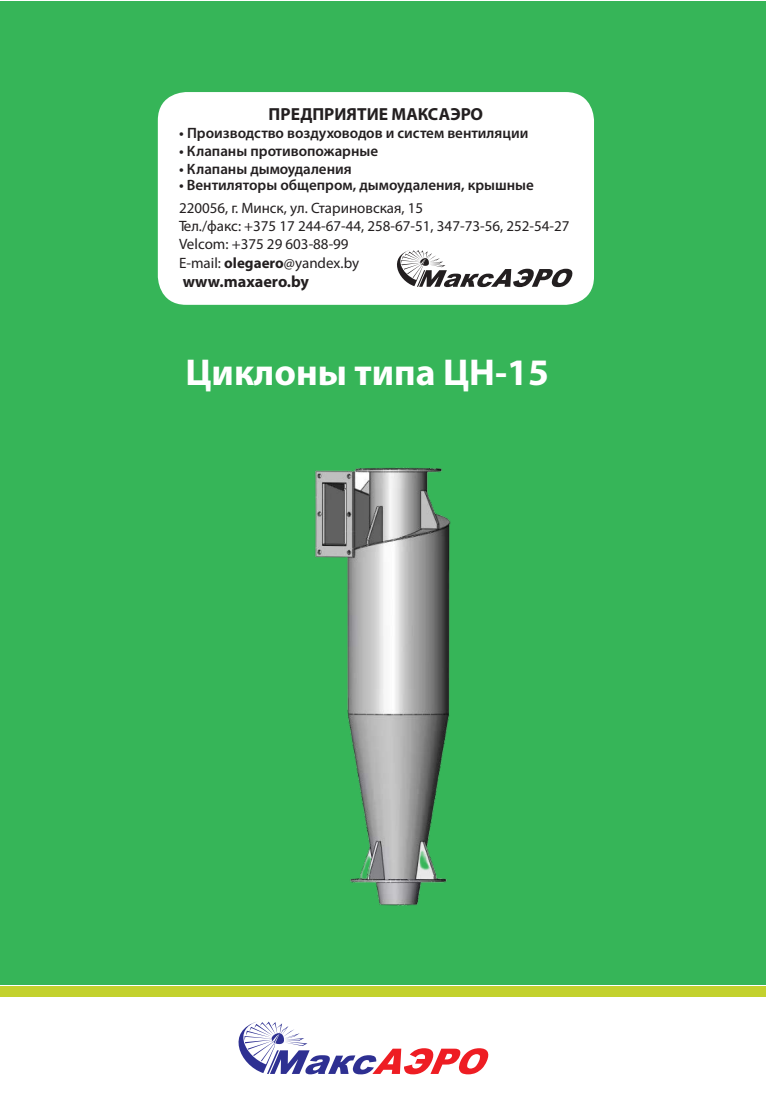
<style>
.page{position:relative;width:766px;height:1110px;background:#fff}
.page>*{position:absolute;margin:0;border:0;box-sizing:border-box;transform-origin:0 0}
.t1{font:700 37.5px "Myriad Pro";color:#fff}
.t2{font:700 17.5px "Myriad Pro";color:#231f20}
.t3{font:700 16.25px "Myriad Pro";color:#231f20}
.t4{font:15px/18.2px "Myriad Pro";color:#231f20}
.t5{font:600 15px "Myriad Pro";color:#231f20}
.s1{font-weight:700}
</style>
<div class="page">
<div style="left:0;top:1px;width:765px;height:1108px;background:#36b558"></div>
<div style="left:0;top:985px;width:765px;height:124px;background:#fff"></div>
<div style="left:0;top:985px;width:765px;height:11px;background:#c3d12e"></div>
<div style="left:158px;top:92px;width:436px;height:213px;background:#fff;border-radius:28px"></div>
<svg style="left:397px;top:250px;width:175px;height:37px"></svg>
<svg style="left:238px;top:1021px;width:250px;height:52px"></svg>
<img style="left:315px;top:467px;width:136px;height:439px">
<p class="t2" style="left:268px;top:107px;width:216px">ПРЕДПРИЯТИЕ МАКСАЭРО</p>
<p class="t5" style="left:179px;top:127px;width:351px">• Производство воздуховодов и систем вентиляции</p>
<p class="t5" style="left:179px;top:145px;width:200px">• Клапаны противопожарные</p>
<p class="t5" style="left:179px;top:163px;width:174px">• Клапаны дымоудаления</p>
<p class="t4" style="left:179px;top:200px;width:392px">220056, г. Минск, ул. Стариновская, 15<br>Тел./факс: +375 17 244-67-44, 258-67-51, 347-73-56, 252-54-27<br>Velcom: +375 29 603-88-99<br>E-mail: <span class="s1">olegaero</span>@yandex.by</p>
<p class="t3" style="left:183px;top:274px;width:128px">www.maxaero.by</p>
<p class="t5" style="left:179px;top:179px;width:356px">• Вентиляторы общепром, дымоудаления, крышные</p>
<h1 class="t1" style="left:185px;top:348px;width:365px">Циклоны типа ЦН-15</h1>
</div>
